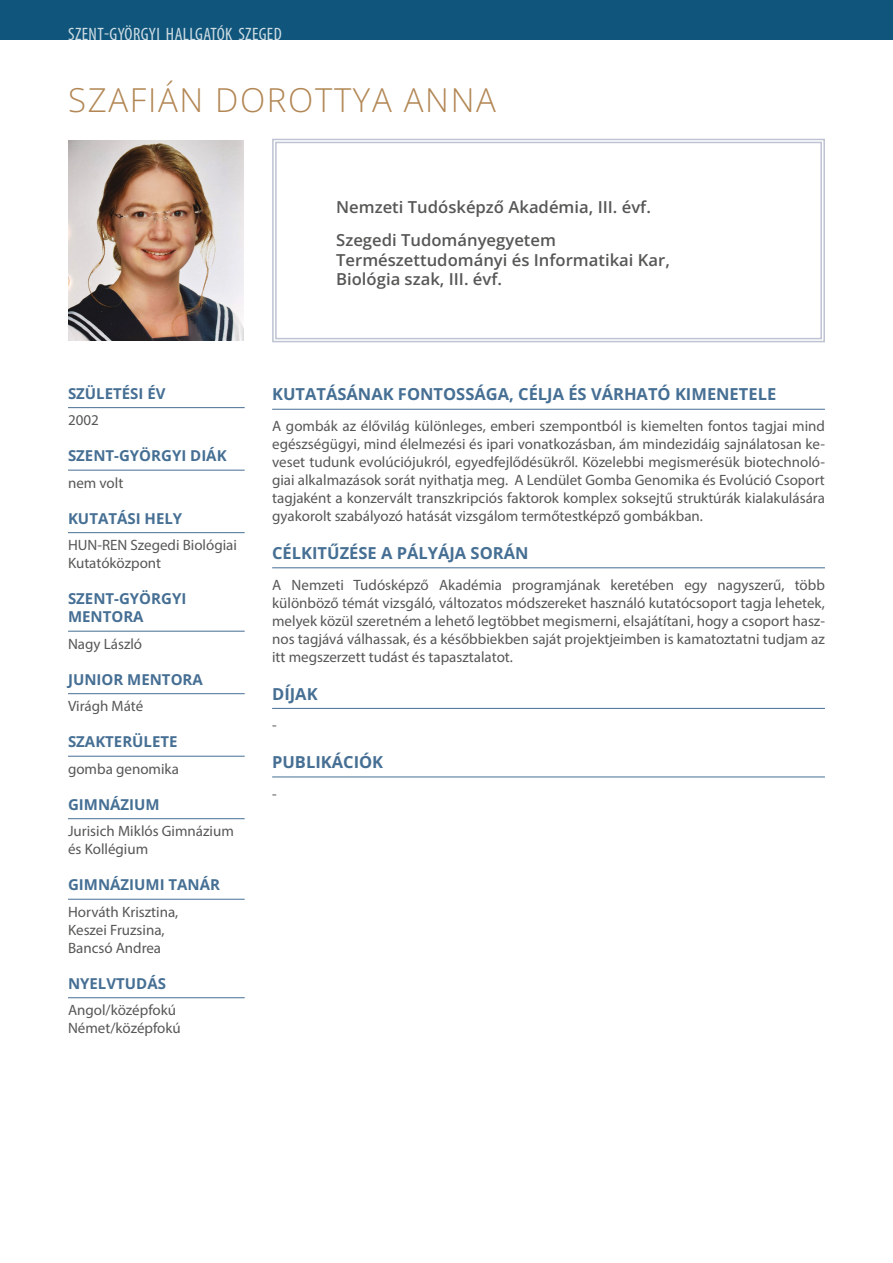
<style>
.page{position:relative;width:893px;height:1263px;background:#fff}
.page>*{position:absolute;margin:0;border:0;box-sizing:border-box;transform-origin:0 0}
.t1{font:300 33px "Open Sans";letter-spacing:.05em;color:#b28755}
.t2{font:condensed 18px "Myriad Pro";letter-spacing:.02em;color:#fff}
.t3{font:600 16.5px/32.5px "Open Sans";color:#575756}
.t4{font:700 16.5px "Open Sans";color:#466f94}
.t5{font:15px/18px "Myriad Pro";color:#575756}
.t6{font:700 15px/18px "Open Sans";color:#466f94}
</style>
<div class="page">
<div style="left:0;top:0;width:893px;height:40px;background:#10557b"></div>
<svg style="left:272px;top:138px;width:553px;height:205px"></svg>
<div style="left:275px;top:142px;width:547px;height:197px;border:1px solid #bdc3d3"></div>
<hr style="left:68px;top:407px;width:177px;height:1px;background:#466f94">
<hr style="left:68px;top:470px;width:177px;height:1px;background:#466f94">
<hr style="left:68px;top:532px;width:177px;height:1px;background:#466f94">
<hr style="left:68px;top:631px;width:177px;height:1px;background:#466f94">
<hr style="left:68px;top:693px;width:177px;height:1px;background:#466f94">
<hr style="left:68px;top:756px;width:177px;height:1px;background:#466f94">
<hr style="left:68px;top:818px;width:177px;height:1px;background:#466f94">
<hr style="left:68px;top:899px;width:177px;height:1px;background:#466f94">
<hr style="left:68px;top:997px;width:177px;height:1px;background:#466f94">
<img style="left:68px;top:141px;width:176px;height:199px">
<hr style="left:272px;top:409px;width:553px;height:1px;background:#466f94">
<hr style="left:272px;top:567px;width:553px;height:1px;background:#466f94">
<hr style="left:272px;top:708px;width:553px;height:1px;background:#466f94">
<hr style="left:272px;top:776px;width:553px;height:1px;background:#466f94">
<p class="t2" style="left:68px;top:23px;width:215px">SZENT-GYÖRGYI HALLGATÓK SZEGED</p>
<h1 class="t1" style="left:68px;top:77px;width:429px">SZAFIÁN DOROTTYA ANNA</h1>
<p class="t3" style="left:336px;top:191px;width:316px">Nemzeti Tudósképző Akadémia, III. évf.<br>Szegedi Tudományegyetem</p>
<p class="t3" style="left:336px;top:249px;width:335px;line-height:19.8px">Természettudományi és Informatikai Kar,<br>Biológia szak, III. évf.</p>
<p class="t6" style="left:68px;top:384px;width:99px">SZÜLETÉSI ÉV</p>
<p class="t5" style="left:68px;top:411px;width:32px">2002</p>
<p class="t6" style="left:68px;top:446px;width:160px">SZENT-GYÖRGYI DIÁK</p>
<p class="t5" style="left:68px;top:473px;width:57px">nem volt</p>
<p class="t6" style="left:68px;top:509px;width:116px">KUTATÁSI HELY</p>
<p class="t5" style="left:68px;top:536px;width:170px">HUN-REN Szegedi Biológiai<br>Kutatóközpont</p>
<p class="t6" style="left:68px;top:589px;width:120px">SZENT-GYÖRGYI<br>MENTORA</p>
<p class="t5" style="left:68px;top:634px;width:76px">Nagy László</p>
<p class="t6" style="left:68px;top:670px;width:136px">JUNIOR MENTORA</p>
<p class="t5" style="left:68px;top:697px;width:77px">Virágh Máté</p>
<p class="t6" style="left:68px;top:732px;width:111px">SZAKTERÜLETE</p>
<p class="t5" style="left:68px;top:759px;width:113px">gomba genomika</p>
<p class="t6" style="left:68px;top:795px;width:93px">GIMNÁZIUM</p>
<p class="t5" style="left:68px;top:822px;width:167px">Jurisich Miklós Gimnázium és Kollégium</p>
<p class="t6" style="left:68px;top:875px;width:153px">GIMNÁZIUMI TANÁR</p>
<p class="t5" style="left:68px;top:902px;width:112px">Horváth Krisztina,<br>Keszei Fruzsina,<br>Bancsó Andrea</p>
<p class="t6" style="left:68px;top:974px;width:99px">NYELVTUDÁS</p>
<p class="t5" style="left:68px;top:1001px;width:114px">Angol/középfokú<br>Német/középfokú</p>
<p class="t4" style="left:272px;top:383px;width:506px">KUTATÁSÁNAK FONTOSSÁGA, CÉLJA ÉS VÁRHATÓ KIMENETELE</p>
<p class="t5" style="left:272px;top:417px;width:554px;text-align:justify">A gombák az élővilág különleges, emberi szempontból is kiemelten fontos tagjai mind egészségügyi, mind élelmezési és ipari vonatkozásban, ám mindezidáig sajnálatosan ke&shy;veset tudunk evolúciójukról, egyedfejlődésükről. Közelebbi megismerésük biotechnoló&shy;giai alkalmazások sorát nyithatja meg. A Lendület Gomba Genomika és Evolúció Csoport tagjaként a konzervált transzkripciós faktorok komplex soksejtű struktúrák kialakulására gyakorolt szabályozó hatását vizsgálom termőtestképző gombákban.</p>
<p class="t4" style="left:272px;top:542px;width:258px">CÉLKITŰZÉSE A PÁLYÁJA SORÁN</p>
<p class="t5" style="left:272px;top:575px;width:554px;text-align:justify">A Nemzeti Tudósképző Akadémia programjának keretében egy nagyszerű, több különböző témát vizsgáló, változatos módszereket használó kutatócsoport tagja lehetek, melyek közül szeretném a lehető legtöbbet megismerni, elsajátítani, hogy a csoport hasz&shy;nos tagjává válhassak, és a későbbiekben saját projektjeimben is kamatoztatni tudjam az itt megszerzett tudást és tapasztalatot.</p>
<p class="t4" style="left:272px;top:682px;width:47px">DÍJAK</p>
<p class="t5" style="left:272px;top:716px;width:6px">-</p>
<p class="t4" style="left:272px;top:751px;width:113px">PUBLIKÁCIÓK</p>
<p class="t5" style="left:272px;top:784px;width:6px">-</p>
</div>
